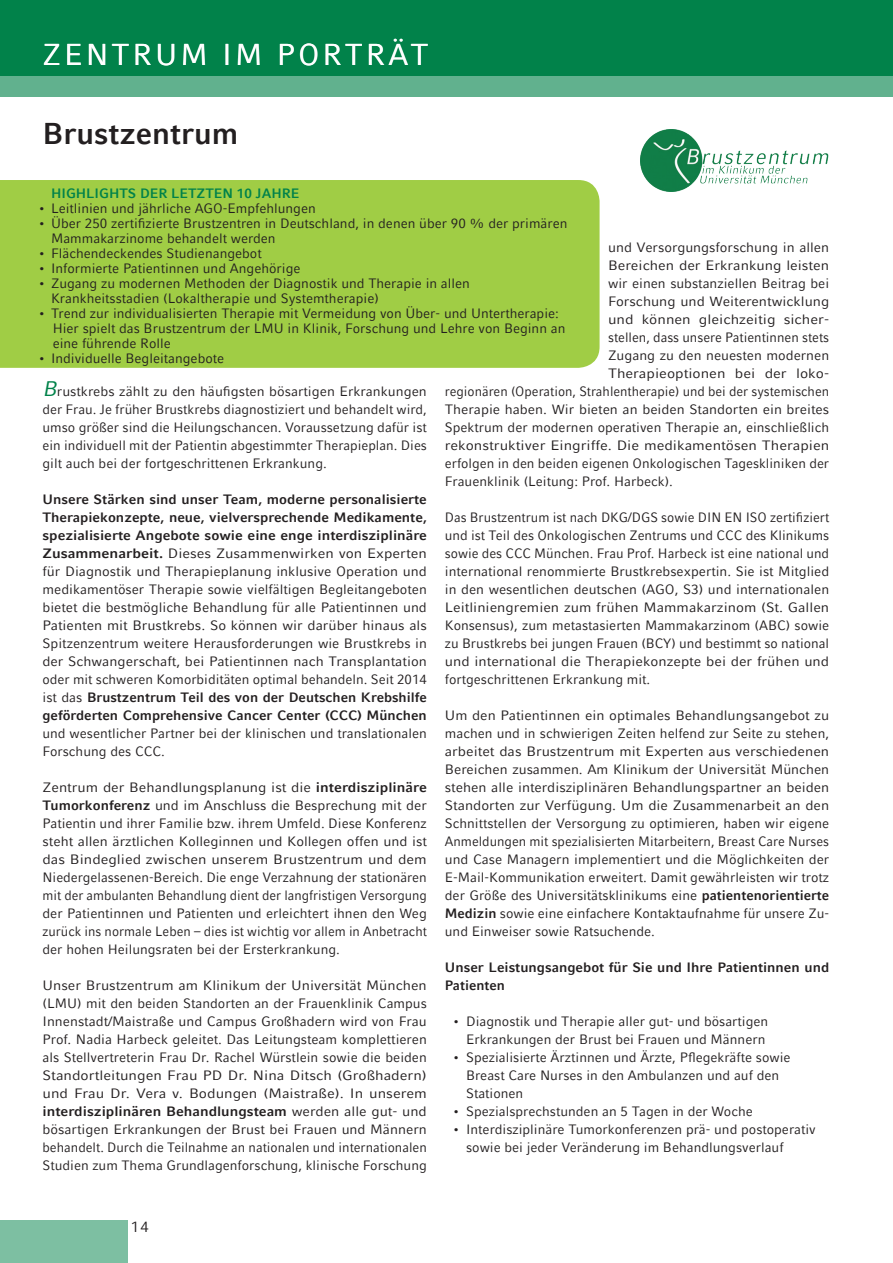
<style>
.page{position:relative;width:893px;height:1263px;background:#fff}
.page>*{position:absolute;margin:0;border:0;box-sizing:border-box;transform-origin:0 0}
.t1{font:30px "LMU Compatil Fact";letter-spacing:.1em;color:#fff}
.t2{font:700 30px "LMU Compatil Fact";color:#231f20}
.t3{font:15px "LMU Compatil Fact";color:#231f20}
.t4{font:13.5px/18px "LMU Compatil Fact";color:#231f20}
.t5{font:13.5px/18px "LMU Compatil Fact";color:#231f20;text-align:justify;scale:1.05 1}
.t6{font:13.5px/18px "LMU Compatil Fact";color:#231f20;text-align:justify;scale:1.09 1}
.t7{font:13.5px/18px "LMU Compatil Fact";color:#231f20;text-align:justify;scale:1.06 1}
.t8{font:13.5px/18px "LMU Compatil Fact";color:#231f20;text-align:justify;scale:1.07 1}
.t9{font:13.5px/18px "LMU Compatil Fact";color:#231f20;text-align:justify;scale:.96 1}
.t10{font:13.5px "LMU Compatil Fact";color:#231f20;scale:1.1 1}
.t11{font:700 13.5px/18px "LMU Compatil Fact";color:#231f20}
.t12{font:13.5px "LMU Compatil Fact";color:#231f20;scale:1.08 1}
.t13{font:700 13.5px "LMU Compatil Fact";color:#01824a}
.s1{font-style:italic;font-size:21px;color:#01824a}
.s2{font-weight:700}
</style>
<div class="page">
<div style="left:0;top:0;width:893px;height:75px;background:#01824a"></div>
<div style="left:0;top:1220px;width:128px;height:43px;background:#7dbfa2"></div>
<div style="left:0;top:75px;width:893px;height:22px;background:#61b18e"></div>
<img style="left:640px;top:130px;width:189px;height:61px">
<div style="left:0;top:180px;width:600px;height:188px;background:#a0cd45"></div>
<h1 class="t1" style="left:43px;top:37px;width:388px">Zentrum im Porträt</h1>
<h1 class="t2" style="left:43px;top:116px;width:197px">Brustzentrum</h1>
<p class="t13" style="left:51px;top:185px;width:20px">Highlights</p>
<p class="t13" style="left:140px;top:185px;width:10px">der</p>
<p class="t13" style="left:171px;top:185px;width:9px">let</p>
<p class="t13" style="left:197px;top:185px;width:19px">zten</p>
<p class="t13" style="left:237px;top:185px;width:36px">10 Jahre</p>
<p class="t4" style="left:38px;top:199px;width:279px">• Leitlinien und jährliche AGO-Empfehlungen</p>
<p class="t4" style="left:51px;top:216px;width:518px;line-height:15px;text-indent:-13px">• Über 250 zertifizierte Brustzentren in Deutschland, in denen über 90 % der primären<br>Mammakarzinome behandelt werden</p>
<p class="t4" style="left:38px;top:244px;width:225px">• Flächendeckendes Studienangebot</p>
<p class="t4" style="left:38px;top:259px;width:264px">• I nformierte Patientinnen und Angehörige</p>
<p class="t4" style="left:51px;top:276px;width:420px;line-height:15px;text-indent:-13px">• Zugang zu modernen Methoden der Diagnostik und Therapie in allen<br>Krankheitsstadien (Lokaltherapie und Systemtherapie)</p>
<p class="t4" style="left:51px;top:306px;width:516px;line-height:15px;text-indent:-13px">• Trend zur individualisierten Therapie mit Vermeidung von Ü ber- und U ntertherapie:<br>H ier spielt das Brustzentrum der LMU in Klinik, Forschung und Lehre von Beginn an eine führende Rolle</p>
<p class="t4" style="left:38px;top:349px;width:187px">• I ndividuelle Begleitangebote</p>
<p class="t4" style="left:608px;top:238px;width:223px">und Versorgungsforschung in allen</p>
<p class="t12" style="left:608px;top:257px;width:206px">Bereichen der Erkrankung leisten</p>
<p class="t4" style="left:608px;top:274px;width:223px">wir einen substanziellen Beitrag bei</p>
<p class="t5" style="left:608px;top:292px;width:212px">Forschung und Weiterentwicklung</p>
<p class="t10" style="left:608px;top:311px;width:203px">und können gleichzeitig sicher-</p>
<p class="t4" style="left:608px;top:328px;width:223px">stellen, dass unsere Patientinnen stets</p>
<p class="t4" style="left:608px;top:346px;width:223px">Zugang zu den neuesten modernen</p>
<p class="t10" style="left:608px;top:365px;width:203px">Therapieoptionen bei der loko-</p>
<p class="t9" style="left:445px;top:382px;width:402px">regionären (Operation, Strahlentherapie) und bei der systemischen</p>
<p class="t4" style="left:445px;top:400px;width:386px">Therapie haben. Wir bieten an beiden Standorten ein breites</p>
<p class="t4" style="left:445px;top:418px;width:386px">Spektrum der modernen operativen Therapie an, einschließlich</p>
<p class="t10" style="left:445px;top:437px;width:351px">rekonstruktiver Eingriffe. Die medikamentösen Therapien</p>
<p class="t4" style="left:445px;top:454px;width:386px">erfolgen in den beiden eigenen Onkologischen Tageskliniken der</p>
<p class="t4" style="left:445px;top:472px;width:230px">Frauenklinik (Leitung: Prof. Harbeck).</p>
<p class="t9" style="left:445px;top:508px;width:402px">Das Brustzentrum ist nach DKG/DGS sowie DIN EN ISO zertifiziert und ist Teil des Onkologischen Zentrums und CCC des Klinikums sowie des CCC M ünchen. Frau Prof. Harbeck ist eine national und international renommierte B rustkrebsexpertin. Sie ist M itglied in den wesentlichen deutschen (AGO</p>
<p class="t4" style="left:43px;top:382px;width:386px;text-align:justify"><span class="s1">B</span>rustkrebs zählt zu den häufigsten bösartigen Erkrankungen der Frau. Je früher B rustkrebs diagnostiziert und behandelt wird, umso größer sind die H eilungschancen. Voraussetzung dafür ist ein individuell mit der Patientin abgestimmter Therapieplan. Dies gilt auch bei der fortgeschrittenen Erkrankung.</p>
<p class="t6" style="left:43px;top:490px;width:354px"><span class="s2">Unsere Stärken sind unser Team, moderne personalisierte Therapiekonzepte, neue, vielversprechende Medikamente, spezialisierte Angebote sowie eine enge interdisziplinäre Zusammenarbeit.</span> Dieses Zusammenwirken von Experten für Diagnostik und Therapieplanung inklusive Operation und medikamentöser Therapie sowie vielfältigen Begleitangeboten bietet die bestmögliche Behandlung für alle Patientinnen und Patienten mit B rustkrebs. So können wir darüber hinaus als Spitzenzentrum weitere H erausforderungen wie B rustkrebs in der Schwangerschaft, bei Patientinnen nach Transplantation oder mit schweren Komorbiditäten optimal behandeln. Seit 2014 ist das <span class="s2">Brustzentrum Teil des von der Deutschen Krebshilfe geförderten Comprehensive Cancer Center (CCC) München</span></p>
<p class="t4" style="left:43px;top:724px;width:386px">und wesentlicher Partner bei der klinischen und translationalen<br>Forschung des CCC.</p>
<p class="t8" style="left:43px;top:778px;width:361px">Zentrum der Behandlungsplanung ist die <span class="s2">interdisziplinäre Tumorkonferenz</span> und im Anschluss die Besprechung mit der Patientin und ihrer Familie bzw. ihrem U mfeld. Diese Konferenz steht allen ärztlichen Kolleginnen und Kollegen offen und ist das B indeglied zwischen unserem B rustzentrum und dem N iedergelassenen-Bereich. Die enge Verzahnung der stationären mit der ambulanten Behandlung dient der langfristigen Versorgung der Patientinnen und Patienten und erleichtert ihnen den Weg zurück ins normale Leben – dies ist wichtig vor allem in Anbetracht der hohen Heilungsraten bei der Ersterkrankung.</p>
<p class="t7" style="left:43px;top:976px;width:364px">U nser Brustzentrum am Klinikum der U niversität M ünchen (LMU) mit den beiden Standorten an der Frauenklinik Campus I nnenstadt/Maistraße und Campus G roßhadern wird von Frau Prof. N adia H arbeck geleitet. Das Leitungsteam komplettieren als Stellvertreterin Frau Dr. Rachel Würstlein sowie die beiden Standortleitungen Frau PD Dr. N ina Ditsch (G roßhadern) und Frau Dr. Vera v. Bodungen (Maistraße). I n unserem <span class="s2">interdisziplinären Behandlungsteam</span> werden alle gut- und bösartigen Erkrankungen der Brust bei Frauen und Männern behandelt. Durch die Teilnahme an nationalen und internationalen Studien zum Thema G rundlagenforschung, klinische Forschung</p>
<p class="t4" style="left:445px;top:580px;width:386px;text-align:justify;text-indent:230px">, S3) und internationalen Leitliniengremien zum frühen Mammakarzinom (St. Gallen Konsensus), zum metastasierten Mammakarzinom (ABC) sowie zu Brustkrebs bei jungen Frauen (BCY) und bestimmt so national und international die Therapiekonzepte bei der frühen und fortgeschrittenen E rkrankung mit.</p>
<p class="t5" style="left:445px;top:706px;width:368px">U m den Patientinnen ein optimales Behandlungsangebot zu machen und in schwierigen Zeiten helfend zur Seite zu stehen, arbeitet das B rustzentrum mit Experten aus verschiedenen Bereichen zusammen. Am Klinikum der U niversität M ünchen stehen alle interdisziplinären Behandlungspartner an beiden Standorten zur Verfügung. U m die Zusammenarbeit an den Schnittstellen der Versorgung zu optimieren, haben wir eigene Anmeldungen mit spezialisierten M itarbeitern, B reast Care N urses und Case Managern implementiert und die Möglichkeiten der E-Mail-Kommunikation erweitert. Damit gewährleisten wir trotz der G röße des U niversitätsklinikums eine <span class="s2">patientenorientierte Medizin</span> sowie eine einfachere Kontaktaufnahme für unsere Zu&shy;und Einweiser sowie Ratsuchende.</p>
<p class="t11" style="left:445px;top:958px;width:386px">Unser Leistungsangebot für Sie und Ihre Patientinnen und<br>Patienten</p>
<p class="t4" style="left:452px;top:1012px;width:317px;text-align:right">• Diagnostik und Therapie aller gut- und bösartigen<br>Erkrankungen der Brust bei Frauen und Männern</p>
<p class="t4" style="left:466px;top:1048px;width:326px;text-indent:-14px">• Spezialisierte Ärztinnen und Ärzte, Pflegekräfte sowie<br>Breast Care N urses in den Ambulanzen und auf den<br>Stationen</p>
<p class="t4" style="left:452px;top:1102px;width:302px">• Spezialsprechstunden an 5 Tagen in der Woche</p>
<p class="t4" style="left:466px;top:1120px;width:351px;text-indent:-14px">• I nterdisziplinäre Tumorkonferenzen prä- und postoperativ sowie bei jeder Veränderung im Behandlungsverlauf</p>
<p class="t3" style="left:131px;top:1218px;width:20px">14</p>
</div>
